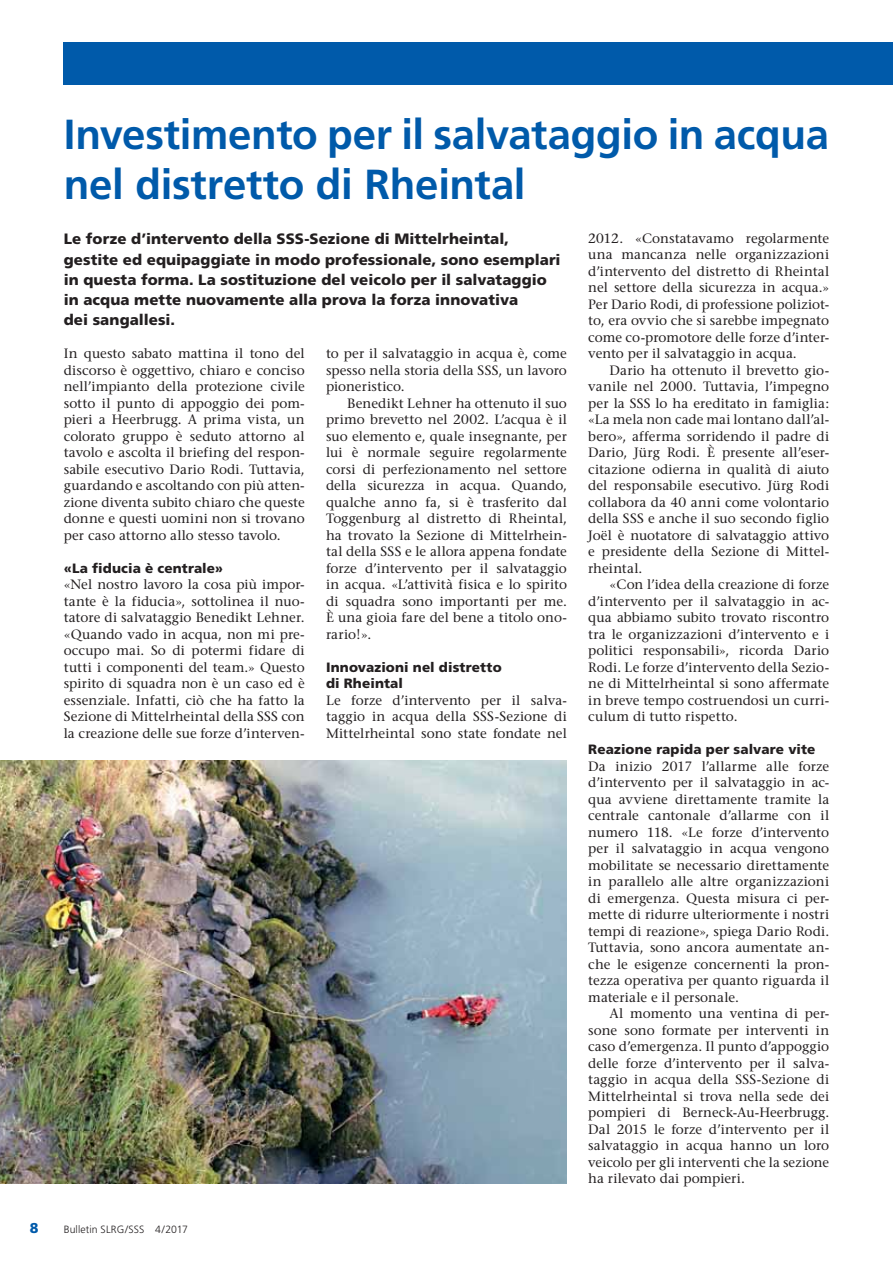
<style>
.page{position:relative;width:893px;height:1263px;background:#fff}
.page>*{position:absolute;margin:0;border:0;box-sizing:border-box;transform-origin:0 0}
.t1{font:700 42px/49.5px "Frutiger";letter-spacing:-.005em;color:#005aaa}
.t2{font:900 15px/20.2px "Frutiger";letter-spacing:.005em;color:#231f20}
.t3{font:900 14.25px "Frutiger";color:#005aaa}
.t4{font:13.5px/16.5px "Stone Serif";letter-spacing:.005em;color:#231f20;text-align:justify}
.t5{font:900 13.5px/16.5px "Frutiger";letter-spacing:.005em;color:#231f20}
.t6{font:300 10.5px "Frutiger";letter-spacing:.01em;color:#231f20}
</style>
<div class="page">
<div style="left:64px;top:43px;width:829px;height:42px;background:#005aaa"></div>
<img style="left:0;top:761px;width:567px;height:422px">
<h1 class="t1" style="left:64px;top:113px;width:767px">Investimento per il salvataggio in acqua nel distretto di Rheintal</h1>
<p class="t2" style="left:64px;top:230px;width:498px">Le forze d’intervento della SSS-Sezione di Mittelrheintal, gestite ed equipaggiate in modo professionale, sono esemplari in questa forma. La sostituzione del veicolo per il salvataggio in acqua mette nuovamente alla prova la forza innovativa<br>dei sangallesi.</p>
<p class="t4" style="left:326px;top:347px;width:242px">to per il salvataggio in acqua è, come spesso nella storia della SSS, un lavoro pioneristico.</p>
<p class="t4" style="left:326px;top:396px;width:242px;text-indent:21px">Benedikt Lehner ha ottenuto il suo primo brevetto nel 2002. L’acqua è il suo elemento e, quale insegnante, per lui è normale seguire regolarmente corsi di perfezionamento nel settore della sicurezza in acqua. Quando, qualche anno fa, si è trasferito dal Toggenburg al distretto di Rheintal, ha trovato la Sezione di Mittelrhein&shy;tal della SSS e le allora appena fondate forze d’intervento per il salvataggio in acqua. «L’attività fisica e lo spirito di squadra sono importanti per me.<br>È una gioia fare del bene a titolo ono&shy;rario!».</p>
<p class="t5" style="left:326px;top:660px;width:177px">Innovazioni nel distretto di Rheintal</p>
<p class="t4" style="left:326px;top:693px;width:242px">Le forze d’intervento per il salva&shy;taggio in acqua della SSS-Sezione di Mittelrheintal sono state fondate nel</p>
<p class="t4" style="left:588px;top:231px;width:242px">2012. «Constatavamo regolarmente una mancanza nelle organizzazioni d’intervento del distretto di Rheintal nel settore della sicurezza in acqua.» Per Dario Rodi, di professione poliziot&shy;to, era ovvio che si sarebbe impegnato come co-promotore delle forze d’inter&shy;vento per il salvataggio in acqua.</p>
<p class="t4" style="left:588px;top:363px;width:242px;text-indent:21px">Dario ha ottenuto il brevetto gio&shy;vanile nel 2000. Tuttavia, l’impegno per la SSS lo ha ereditato in famiglia: «La mela non cade mai lontano dall’al&shy;bero», afferma sorridendo il padre di Dario, Jürg Rodi. È presente all’eser&shy;citazione odierna in qualità di aiuto del responsabile esecutivo. Jürg Rodi collabora da 40 anni come volontario della SSS e anche il suo secondo figlio Joël è nuotatore di salvataggio attivo e presidente della Sezione di Mittel&shy;rheintal.</p>
<p class="t4" style="left:588px;top:578px;width:242px;text-indent:21px">«Con l’idea della creazione di forze d’intervento per il salvataggio in ac&shy;qua abbiamo subito trovato riscontro tra le organizzazioni d’intervento e i politici responsabili», ricorda Dario Rodi. Le forze d’intervento della Sezio&shy;ne di Mittelrheintal si sono affermate in breve tempo costruendosi un curri&shy;culum di tutto rispetto.</p>
<p class="t5" style="left:588px;top:742px;width:229px">Reazione rapida per salvare vite</p>
<p class="t4" style="left:588px;top:759px;width:243px">Da inizio 2017 l’allarme alle forze d’intervento per il salvataggio in ac&shy;qua avviene direttamente tramite la centrale cantonale d’allarme con il numero 118. «Le forze d’intervento per il salvataggio in acqua vengono mobilitate se necessario direttamente in parallelo alle altre organizzazioni di emergenza. Questa misura ci per&shy;mette di ridurre ulteriormente i nostri tempi di reazione», spiega Dario Rodi.<br>Tuttavia, sono ancora aumentate an&shy;che le esigenze concernenti la pron&shy;tezza operativa per quanto riguarda il materiale e il personale.</p>
<p class="t4" style="left:588px;top:1007px;width:242px;text-indent:21px">Al momento una ventina di per&shy;sone sono formate per interventi in caso d’emergenza. Il punto d’appoggio delle forze d’intervento per il salva&shy;taggio in acqua della SSS-Sezione di Mittelrheintal si trova nella sede dei pompieri di Berneck-Au-Heerbrugg.<br>Dal 2015 le forze d’intervento per il salvataggio in acqua hanno un loro veicolo per gli interventi che la sezione ha rilevato dai pompieri.</p>
<p class="t4" style="left:64px;top:347px;width:243px">In questo sabato mattina il tono del discorso è oggettivo, chiaro e conciso nell’impianto della protezione civile sotto il punto di appoggio dei pom&shy;pieri a Heerbrugg. A prima vista, un colorato gruppo è seduto attorno al tavolo e ascolta il briefing del respon&shy;sabile esecutivo Dario Rodi. Tuttavia, guardando e ascoltando con più atten&shy;zione diventa subito chiaro che queste donne e questi uomini non si trovano per caso attorno allo stesso tavolo.</p>
<p class="t5" style="left:64px;top:561px;width:161px">«La fiducia è centrale»</p>
<p class="t4" style="left:64px;top:578px;width:242px">«Nel nostro lavoro la cosa più impor&shy;tante è la fiducia», sottolinea il nuo&shy;tatore di salvataggio Benedikt Lehner. «Quando vado in acqua, non mi pre&shy;occupo mai. So di potermi fidare di tutti i componenti del team.» Questo spirito di squadra non è un caso ed è essenziale. Infatti, ciò che ha fatto la Sezione di Mittelrheintal della SSS con la creazione delle sue forze d’interven-</p>
<p class="t3" style="left:30px;top:1222px;width:10px">8</p>
<p class="t6" style="left:64px;top:1225px;width:126px">Bulletin SLRG/SSS 4/2017</p>
</div>
